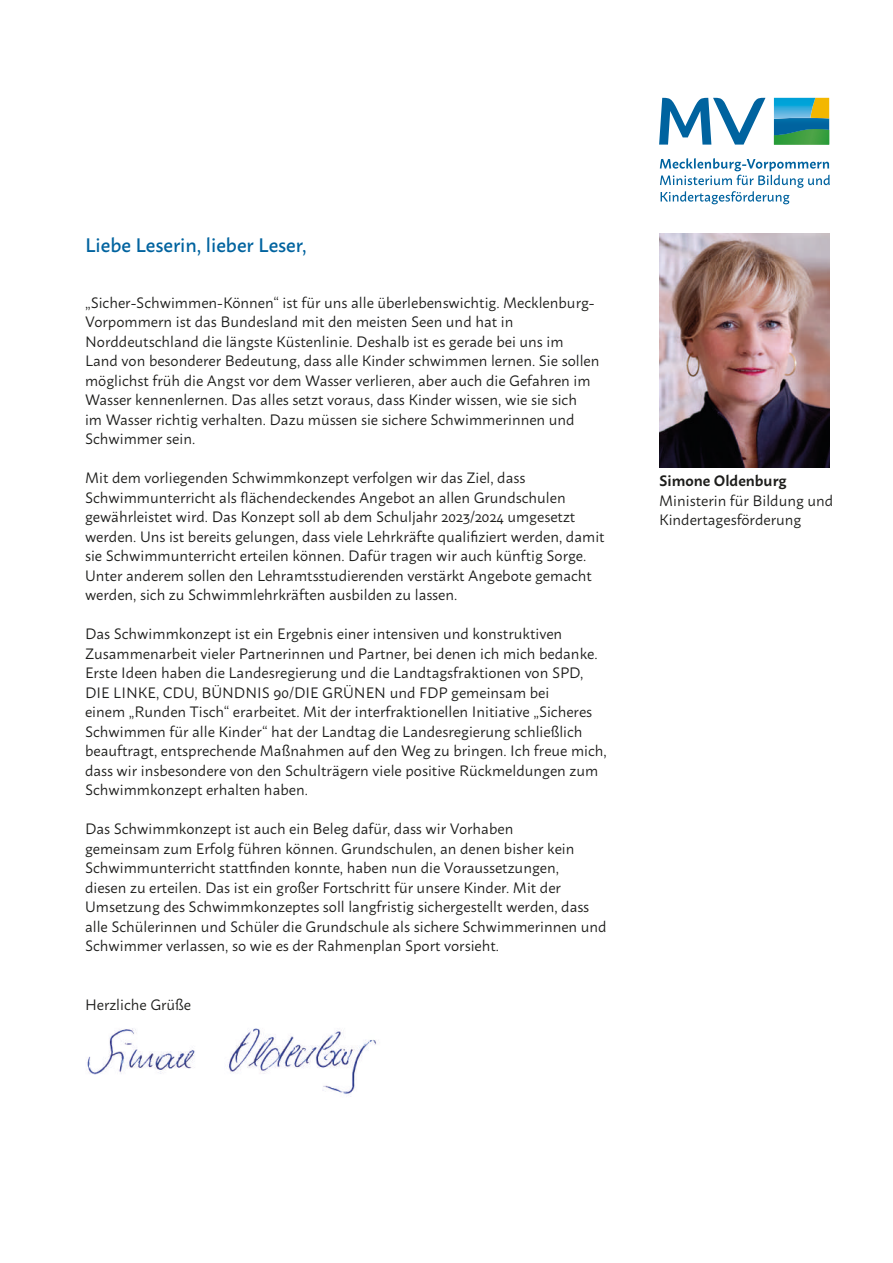
<style>
.page{position:relative;width:893px;height:1263px;background:#fff}
.page>*{position:absolute;margin:0;border:0;box-sizing:border-box;transform-origin:0 0}
.t1{font:500 19.5px "Macho";color:#00639f}
.t2{font:15px/19.5px "Macho";color:#1d1d1b}
.t3{font:600 15px "Macho";color:#1d1d1b}
</style>
<div class="page">
<img style="left:659px;top:234px;width:170px;height:234px">
<svg style="left:660px;top:158px;width:170px;height:46px"></svg>
<svg style="left:774px;top:98px;width:56px;height:37px;background:#459696"></svg>
<svg style="left:659px;top:98px;width:106px;height:47px"></svg>
<img style="left:87px;top:1028px;width:290px;height:69px">
<h1 class="t1" style="left:85px;top:228px;width:223px">Liebe Leserin, lieber Leser,</h1>
<p class="t2" style="left:85px;top:291px;width:516px">„Sicher-Schwimmen-Können“ ist für uns alle überlebenswichtig. Mecklenburg-Vorpommern ist das Bundesland mit den meisten Seen und hat in Norddeutschland die längste Küstenlinie. Deshalb ist es gerade bei uns im Land von besonderer Bedeutung, dass alle Kinder schwimmen lernen. Sie sollen möglichst früh die Angst vor dem Wasser verlieren, aber auch die Gefahren im Wasser kennenlernen. Das alles setzt voraus, dass Kinder wissen, wie sie sich<br>im Wasser richtig verhalten. Dazu müssen sie sichere Schwimmerinnen und Schwimmer sein.</p>
<p class="t2" style="left:85px;top:466px;width:521px">Mit dem vorliegenden Schwimmkonzept verfolgen wir das Ziel, dass Schwimmunterricht als flächendeckendes Angebot an allen Grundschulen gewährleistet wird. Das Konzept soll ab dem Schuljahr 2023/2024 umgesetzt werden. Uns ist bereits gelungen, dass viele Lehrkräfte qualifiziert werden, damit sie Schwimmunterricht erteilen können. Dafür tragen wir auch künftig Sorge.<br>Unter anderem sollen den Lehramtsstudierenden verstärkt Angebote gemacht werden, sich zu Schwimmlehrkräften ausbilden zu lassen.</p>
<p class="t2" style="left:85px;top:622px;width:523px">Das Schwimmkonzept ist ein Ergebnis einer intensiven und konstruktiven Zusammenarbeit vieler Partnerinnen und Partner, bei denen ich mich bedanke.<br>Erste Ideen haben die Landesregierung und die Landtagsfraktionen von SPD, DIE LINKE, CDU, BÜNDNIS 90/DIE GRÜNEN und FDP gemeinsam bei<br>einem „Runden Tisch“ erarbeitet. Mit der interfraktionellen Initiative „Sicheres Schwimmen für alle Kinder“ hat der Landtag die Landesregierung schließlich beauftragt, entsprechende Maßnahmen auf den Weg zu bringen. Ich freue mich, dass wir insbesondere von den Schulträgern viele positive Rückmeldungen zum Schwimmkonzept erhalten haben.</p>
<p class="t2" style="left:85px;top:817px;width:523px">Das Schwimmkonzept ist auch ein Beleg dafür, dass wir Vorhaben<br>gemeinsam zum Erfolg führen können. Grundschulen, an denen bisher kein Schwimmunterricht stattfinden konnte, haben nun die Voraussetzungen,<br>diesen zu erteilen. Das ist ein großer Fortschritt für unsere Kinder. Mit der Umsetzung des Schwimmkonzeptes soll langfristig sichergestellt werden, dass alle Schülerinnen und Schüler die Grundschule als sichere Schwimmerinnen und Schwimmer verlassen, so wie es der Rahmenplan Sport vorsieht.</p>
<p class="t2" style="left:85px;top:993px;width:108px">Herzliche Grüße</p>
<p class="t3" style="left:659px;top:467px;width:129px">Simone Oldenburg</p>
<p class="t2" style="left:659px;top:489px;width:176px">Ministerin für Bildung und<br>Kindertagesförderung</p>
</div>
